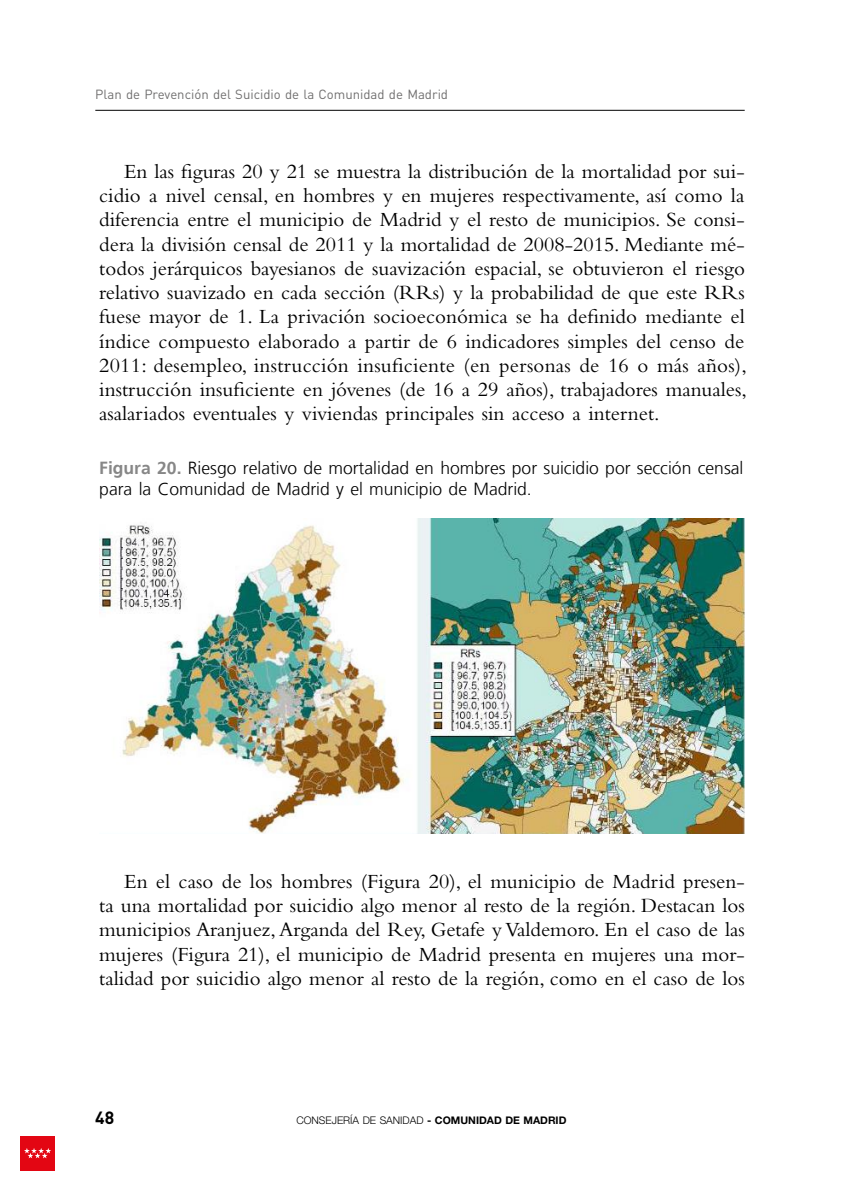
<style>
.page{position:relative;width:844px;height:1191px;background:#fff}
.page>*{position:absolute;margin:0;border:0;box-sizing:border-box;transform-origin:0 0}
.Texto{font:21px/24.3px "Bembo Std";color:#000}
.Figuras{font:300 17.5px/20.5px "Frutiger LT";color:#000}
.t1{font:700 17.5px "DIN Pro";color:#000}
.t2{font:13.12px "DIN Pro";color:#706f6f}
.t3{font:300 10.5px "Helvetica Neue LT Std";color:#000}
.s1{font-weight:700;color:#878787}
.s2{font-weight:700}
</style>
<div class="page">
<hr style="left:95px;top:110px;width:649px;height:1px;background:#000">
<div style="left:20px;top:1136px;width:35px;height:34px;background:#e30613"></div>
<svg style="left:24px;top:1148px;width:27px;height:10px"></svg>
<img style="left:99px;top:519px;width:645px;height:314px">
<p class="t2" style="left:95px;top:84px;width:354px">Plan de Prevención del Suicidio de la Comunidad de Madrid</p>
<p class="Texto" style="left:99px;top:159px;width:649px;text-indent:25px">En las figuras 20 y 21 se muestra la distribución de la mortalidad por sui&shy;cidio a nivel censal, en hombres y en mujeres respectivamente, así como la diferencia entre el municipio de Madrid y el resto de municipios. Se consi&shy;dera la división censal de 2011 y la mortalidad de 2008-2015. Mediante mé&shy;todos jerárquicos bayesianos de suavización espacial, se obtuvieron el riesgo relativo suavizado en cada sección (RRs) y la probabilidad de que este RRs fuese mayor de 1. La privación socioeconómica se ha definido mediante el índice compuesto elaborado a partir de 6 indicadores simples del censo de 2011: desempleo, instrucción insuficiente (en personas de 16 o más años), instrucción insuficiente en jóvenes (de 16 a 29 años), trabajadores manuales, asalariados eventuales y viviendas principales sin acceso a internet.</p>
<p class="Figuras" style="left:99px;top:458px;width:645px"><span class="s1">Figura 20.</span> Riesgo relativo de mortalidad en hombres por suicidio por sección censal para la Comunidad de Madrid y el municipio de Madrid.</p>
<p class="Texto" style="left:99px;top:868px;width:646px;text-align:justify;text-indent:25px">En el caso de los hombres (Figura 20), el municipio de Madrid presen&shy;ta una mortalidad por suicidio algo menor al resto de la región. Destacan los municipios Aranjuez, Arganda del Rey, Getafe y Valdemoro. En el caso de las mujeres (Figura 21), el municipio de Madrid presenta en mujeres una mor&shy;talidad por suicidio algo menor al resto de la región, como en el caso de los</p>
<p class="t1" style="left:95px;top:1103px;width:21px">48</p>
<p class="t3" style="left:296px;top:1113px;width:271px">CONSEJERÍA DE SANIDAD <span class="s2">- COMUNIDAD DE MADRID</span></p>
</div>
